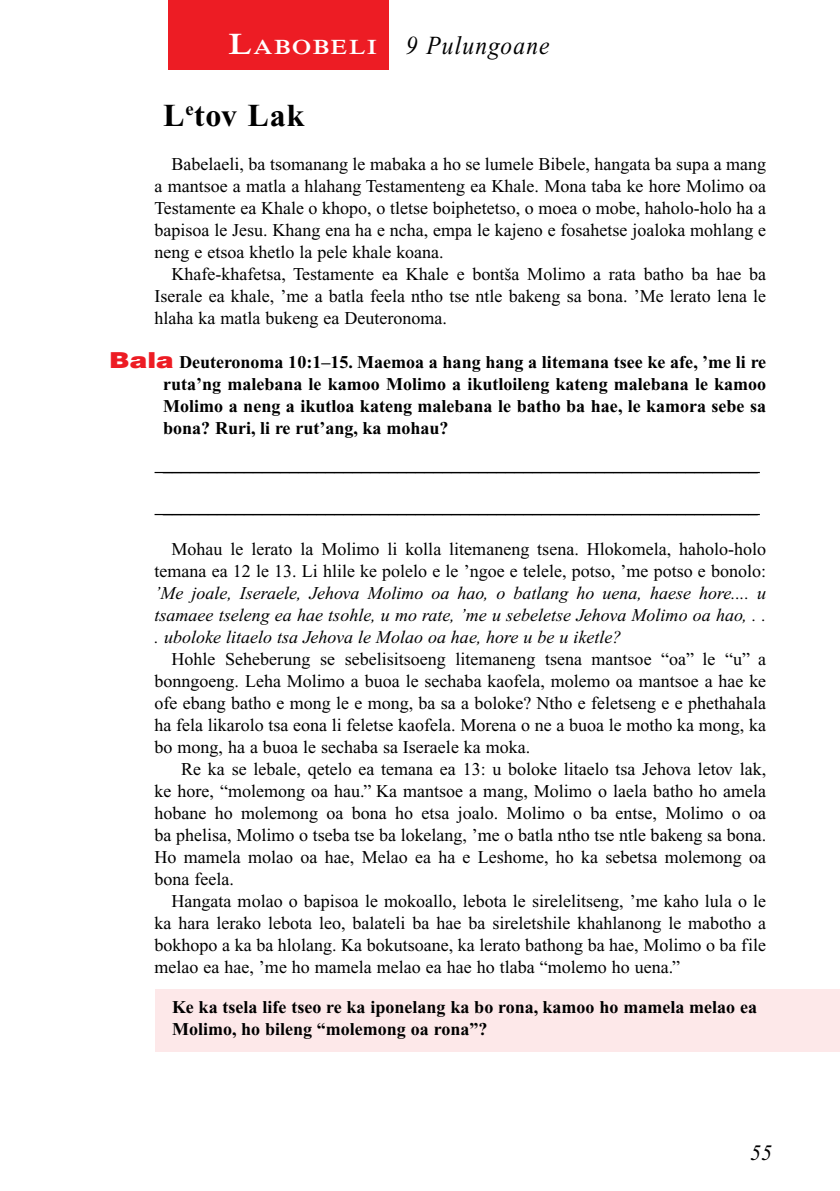
<style>
.page{position:relative;width:840px;height:1191px;background:#fff}
.page>*{position:absolute;margin:0;border:0;box-sizing:border-box;transform-origin:0 0}
.t1{font:700 32px "Times New Roman PS Std";letter-spacing:.025em;color:#000}
.t2{font:italic 26px "Times New Roman PS Std";letter-spacing:.05em;color:#000;scale:.9 1}
.t3{font:italic 22px "Times New Roman PS Std";color:#000}
.t4{font:600 21px "Times NRMT Std";letter-spacing:.07em;color:#fff;scale:1.1 1}
.t5{font:18px/22px "Times New Roman PS Std";color:#000;text-align:justify}
.t6{font:700 18px/22px "Times New Roman PS Std";color:#000;text-align:justify}
.t7{font:italic 18px/22px "Times New Roman PS Std";color:#000;text-align:justify}
.s1{font-size:30px}
.s2{font-family:"Helvetica LT Std";font-weight:900;font-size:22px;color:#ed1c24}
</style>
<div class="page">
<div style="left:168px;top:0;width:220px;height:69px;background:#ed1c24"></div>
<div style="left:155px;top:989px;width:684px;height:62px;background:#fde8e9"></div>
<hr style="left:154px;top:472px;width:605px;height:1px;background:#000">
<hr style="left:154px;top:514px;width:605px;height:1px;background:#000">
<p class="t4" style="left:228px;top:35px;width:136px"><span class="s1">L</span>ABOBELI</p>
<h2 class="t2" style="left:406px;top:32px;width:161px">9 Pulungoane</h2>
<h1 class="t1" style="left:163px;top:97px;width:143px">L<sup>e</sup>tov Lak</h1>
<p class="t5" style="left:154px;top:153px;width:613px;text-indent:17px">Babelaeli, ba tsomanang le mabaka a ho se lumele Bibele, hangata ba supa a mang a mantsoe a matla a hlahang Testamenteng ea Khale. Mona taba ke hore Molimo oa Testamente ea Khale o khopo, o tletse boiphetetso, o moea o mobe, haholo-holo ha a bapisoa le Jesu. Khang ena ha e ncha, empa le kajeno e fosahetse joaloka mohlang e neng e etsoa khetlo la pele khale koana.</p>
<p class="t5" style="left:154px;top:263px;width:612px;text-indent:17px">Khafe-khafetsa, Testamente ea Khale e bontša Molimo a rata batho ba hae ba Iserale ea khale, ’me a batla feela ntho tse ntle bakeng sa bona. ’Me lerato lena le hlaha ka matla bukeng ea Deuteronoma.</p>
<p class="t6" style="left:163px;top:351px;width:604px;text-indent:-54px"><span class="s2">Bala</span> Deuteronoma 10:1–15. Maemoa a hang hang a litemana tsee ke afe, ’me li re ruta’ng malebana le kamoo Molimo a ikutloileng kateng malebana le kamoo Molimo a neng a ikutloa kateng malebana le batho ba hae, le kamora sebe sa bona? Ruri, li re rut’ang, ka mohau?</p>
<p class="t5" style="left:154px;top:538px;width:612px;text-align:right">Mohau le lerato la Molimo li kolla litemaneng tsena. Hlokomela, haholo-holo temana ea 12 le 13. Li hlile ke polelo e le ’ngoe e telele, potso, ’me potso e bonolo:</p>
<p class="t7" style="left:154px;top:582px;width:613px">’Me joale, Iseraele, Jehova Molimo oa hao, o batlang ho uena, haese hore.... u tsamaee tseleng ea hae tsohle, u mo rate, ’me u sebeletse Jehova Molimo oa hao, . . . uboloke litaelo tsa Jehova le Molao oa hae, hore u be u iketle?</p>
<p class="t5" style="left:154px;top:648px;width:613px;text-indent:17px">Hohle Seheberung se sebelisitsoeng litemaneng tsena mantsoe “oa” le “u” a bonngoeng. Leha Molimo a buoa le sechaba kaofela, molemo oa mantsoe a hae ke ofe ebang batho e mong le e mong, ba sa a boloke? Ntho e feletseng e e phethahala ha fela likarolo tsa eona li feletse kaofela. Morena o ne a buoa le motho ka mong, ka bo mong, ha a buoa le sechaba sa Iseraele ka moka.</p>
<p class="t5" style="left:154px;top:758px;width:613px;text-indent:27px">Re ka se lebale, qetelo ea temana ea 13: u boloke litaelo tsa Jehova letov lak, ke hore, “molemong oa hau.” Ka mantsoe a mang, Molimo o laela batho ho amela hobane ho molemong oa bona ho etsa joalo. Molimo o ba entse, Molimo o oa ba phelisa, Molimo o tseba tse ba lokelang, ’me o batla ntho tse ntle bakeng sa bona.<br>Ho mamela molao oa hae, Melao ea ha e Leshome, ho ka sebetsa molemong oa bona feela.</p>
<p class="t5" style="left:154px;top:889px;width:613px;text-indent:17px">Hangata molao o bapisoa le mokoallo, lebota le sirelelitseng, ’me kaho lula o le ka hara lerako lebota leo, balateli ba hae ba sireletshile khahlanong le mabotho a bokhopo a ka ba hlolang. Ka bokutsoane, ka lerato bathong ba hae, Molimo o ba file melao ea hae, ’me ho mamela melao ea hae ho tlaba “molemo ho uena.”</p>
<p class="t6" style="left:172px;top:995px;width:586px">Ke ka tsela life tseo re ka iponelang ka bo rona, kamoo ho mamela melao ea<br>Molimo, ho bileng “molemong oa rona”?</p>
<p class="t3" style="left:749px;top:1140px;width:23px">55</p>
</div>
